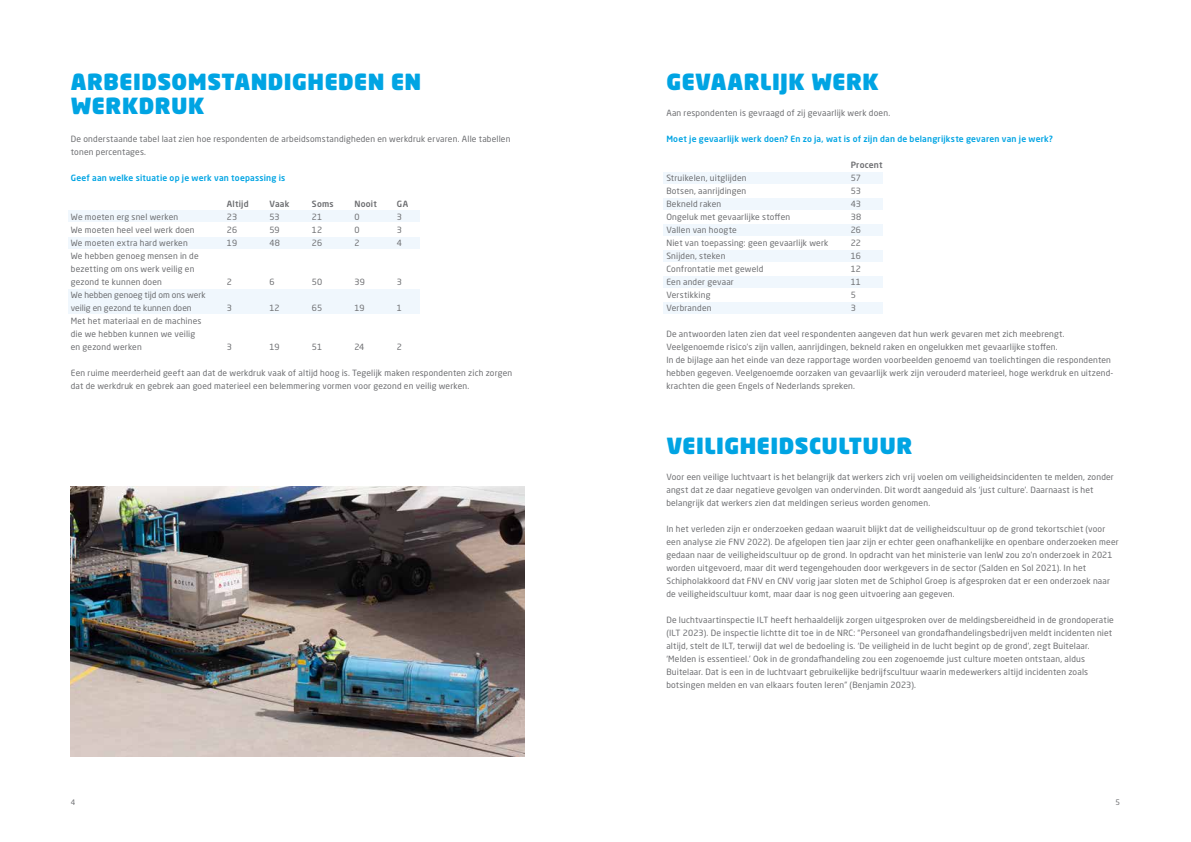
<style>
.page{position:relative;width:1191px;height:842px;background:#fff}
.page>*{position:absolute;margin:0;border:0;box-sizing:border-box;transform-origin:0 0}
.t1{font:900 22px/24px "Neo Sans Pro";letter-spacing:.02em;color:#00a4e3}
.t2{font:8.5px/13px "Neo Sans Pro";letter-spacing:.02em;color:#6d6e71}
.t3{font:500 8.5px "Neo Sans Pro";letter-spacing:.025em;color:#00a4e3}
.t4{font:8.5px/13px "Neo Sans Pro";color:#6d6e71}
.t5{font:500 8.5px "Neo Sans Pro";letter-spacing:.025em;color:#6d6e71}
.t6{font:7.5px "Neo Sans Pro";color:#6d6e71}
</style>
<div class="page">
<div style="left:68px;top:211px;width:352px;height:11px;background:#f0f7fd"></div>
<div style="left:663px;top:172px;width:219px;height:12px;background:#f0f7fd"></div>
<div style="left:663px;top:199px;width:219px;height:11px;background:#f0f7fd"></div>
<div style="left:663px;top:225px;width:219px;height:11px;background:#f0f7fd"></div>
<div style="left:663px;top:250px;width:219px;height:11px;background:#f0f7fd"></div>
<div style="left:663px;top:277px;width:219px;height:11px;background:#f0f7fd"></div>
<div style="left:663px;top:303px;width:219px;height:11px;background:#f0f7fd"></div>
<div style="left:68px;top:237px;width:352px;height:12px;background:#f0f7fd"></div>
<div style="left:68px;top:289px;width:352px;height:25px;background:#f0f7fd"></div>
<img style="left:71px;top:486px;width:453px;height:270px">
<h1 class="t1" style="left:71px;top:69px;width:352px">ARBEIDSOMSTANDIGHEDEN EN<br>WERKDRUK</h1>
<p class="t2" style="left:71px;top:132px;width:441px">De onderstaande tabel laat zien hoe respondenten de arbeidsomstandigheden en werkdruk ervaren. Alle tabellen tonen percentages.</p>
<p class="t3" style="left:71px;top:172px;width:216px">Geef aan welke situatie op je werk van toepassing is</p>
<p class="t5" style="left:227px;top:198px;width:23px">Altijd</p>
<p class="t5" style="left:269px;top:198px;width:21px">Vaak</p>
<p class="t5" style="left:312px;top:198px;width:23px">Soms</p>
<p class="t5" style="left:354px;top:198px;width:24px">Nooit</p>
<p class="t5" style="left:397px;top:198px;width:13px">GA</p>
<p class="t2" style="left:71px;top:210px;width:109px">We moeten erg snel werken</p>
<p class="t2" style="left:227px;top:210px;width:12px">23</p>
<p class="t2" style="left:269px;top:210px;width:12px">53</p>
<p class="t2" style="left:312px;top:210px;width:12px">21</p>
<p class="t2" style="left:354px;top:210px;width:7px">0</p>
<p class="t2" style="left:397px;top:210px;width:7px">3</p>
<p class="t2" style="left:71px;top:223px;width:125px">We moeten heel veel werk doen</p>
<p class="t2" style="left:227px;top:223px;width:12px">26</p>
<p class="t2" style="left:269px;top:223px;width:12px">59</p>
<p class="t2" style="left:312px;top:223px;width:12px">12</p>
<p class="t2" style="left:354px;top:223px;width:7px">0</p>
<p class="t2" style="left:397px;top:223px;width:7px">3</p>
<p class="t2" style="left:71px;top:236px;width:118px">We moeten extra hard werken</p>
<p class="t2" style="left:227px;top:236px;width:12px">19</p>
<p class="t2" style="left:269px;top:236px;width:12px">48</p>
<p class="t2" style="left:312px;top:236px;width:12px">26</p>
<p class="t2" style="left:354px;top:236px;width:7px">2</p>
<p class="t2" style="left:397px;top:236px;width:7px">4</p>
<p class="t2" style="left:71px;top:249px;width:129px">We hebben genoeg mensen in de bezetting om ons werk veilig en gezond te kunnen doen</p>
<p class="t2" style="left:227px;top:275px;width:7px">2</p>
<p class="t2" style="left:269px;top:275px;width:7px">6</p>
<p class="t2" style="left:312px;top:275px;width:12px">50</p>
<p class="t2" style="left:354px;top:275px;width:12px">39</p>
<p class="t2" style="left:397px;top:275px;width:7px">3</p>
<p class="t4" style="left:71px;top:288px;width:136px">We hebben genoeg tijd om ons werk veilig en gezond te kunnen doen</p>
<p class="t2" style="left:227px;top:301px;width:7px">3</p>
<p class="t2" style="left:269px;top:301px;width:12px">12</p>
<p class="t2" style="left:312px;top:301px;width:12px">65</p>
<p class="t2" style="left:354px;top:301px;width:12px">19</p>
<p class="t2" style="left:397px;top:301px;width:7px">1</p>
<p class="t2" style="left:71px;top:314px;width:132px">Met het materiaal en de machines die we hebben kunnen we veilig en gezond werken</p>
<p class="t2" style="left:227px;top:340px;width:7px">3</p>
<p class="t2" style="left:269px;top:340px;width:12px">19</p>
<p class="t2" style="left:312px;top:340px;width:12px">51</p>
<p class="t2" style="left:354px;top:340px;width:12px">24</p>
<p class="t2" style="left:397px;top:340px;width:7px">2</p>
<p class="t2" style="left:71px;top:366px;width:443px">Een ruime meerderheid geeft aan dat de werkdruk vaak of altijd hoog is. Tegelijk maken respondenten zich zorgen dat de werkdruk en gebrek aan goed materieel een belemmering vormen voor gezond en veilig werken.</p>
<h1 class="t1" style="left:666px;top:69px;width:214px">GEVAARLIJK WERK</h1>
<p class="t2" style="left:666px;top:106px;width:225px">Aan respondenten is gevraagd of zij gevaarlijk werk doen.</p>
<p class="t3" style="left:666px;top:133px;width:388px">Moet je gevaarlijk werk doen? En zo ja, wat is of zijn dan de belangrijkste gevaren van je werk?</p>
<p class="t5" style="left:850px;top:159px;width:33px">Procent</p>
<p class="t2" style="left:666px;top:171px;width:82px">Struikelen, uitglijden</p>
<p class="t2" style="left:850px;top:171px;width:12px">57</p>
<p class="t2" style="left:666px;top:184px;width:81px">Botsen, aanrijdingen</p>
<p class="t2" style="left:850px;top:184px;width:12px">53</p>
<p class="t2" style="left:666px;top:197px;width:56px">Bekneld raken</p>
<p class="t2" style="left:850px;top:197px;width:12px">43</p>
<p class="t2" style="left:666px;top:210px;width:125px">Ongeluk met gevaarlijke stoffen</p>
<p class="t2" style="left:850px;top:210px;width:12px">38</p>
<p class="t2" style="left:666px;top:223px;width:72px">Vallen van hoogte</p>
<p class="t2" style="left:850px;top:223px;width:12px">26</p>
<p class="t2" style="left:666px;top:236px;width:163px">Niet van toepassing: geen gevaarlijk werk</p>
<p class="t2" style="left:850px;top:236px;width:12px">22</p>
<p class="t2" style="left:666px;top:249px;width:61px">Snijden, steken</p>
<p class="t2" style="left:850px;top:249px;width:12px">16</p>
<p class="t2" style="left:666px;top:262px;width:98px">Confrontatie met geweld</p>
<p class="t2" style="left:850px;top:262px;width:12px">12</p>
<p class="t2" style="left:666px;top:275px;width:69px">Een ander gevaar</p>
<p class="t2" style="left:850px;top:275px;width:12px">11</p>
<p class="t2" style="left:666px;top:288px;width:46px">Verstikking</p>
<p class="t2" style="left:850px;top:288px;width:7px">5</p>
<p class="t2" style="left:666px;top:301px;width:47px">Verbranden</p>
<p class="t2" style="left:850px;top:301px;width:7px">3</p>
<p class="t2" style="left:666px;top:327px;width:448px">De antwoorden laten zien dat veel respondenten aangeven dat hun werk gevaren met zich meebrengt.<br>Veelgenoemde risico’s zijn vallen, aanrijdingen, bekneld raken en ongelukken met gevaarlijke stoffen.<br>In de bijlage aan het einde van deze rapportage worden voorbeelden genoemd van toelichtingen die respondenten hebben gegeven. Veelgenoemde oorzaken van gevaarlijk werk zijn verouderd materieel, hoge werkdruk en uitzend&shy;krachten die geen Engels of Nederlands spreken.</p>
<h1 class="t1" style="left:666px;top:433px;width:248px">VEILIGHEIDSCULTUUR</h1>
<p class="t2" style="left:666px;top:470px;width:449px">Voor een veilige luchtvaart is het belangrijk dat werkers zich vrij voelen om veiligheidsincidenten te melden, zonder angst dat ze daar negatieve gevolgen van ondervinden. Dit wordt aangeduid als ‘just culture’. Daarnaast is het belangrijk dat werkers zien dat meldingen serieus worden genomen.</p>
<p class="t2" style="left:666px;top:522px;width:454px">In het verleden zijn er onderzoeken gedaan waaruit blijkt dat de veiligheidscultuur op de grond tekortschiet (voor een analyse zie FNV 2022). De afgelopen tien jaar zijn er echter geen onafhankelijke en openbare onderzoeken meer gedaan naar de veiligheidscultuur op de grond. In opdracht van het ministerie van IenW zou zo’n onderzoek in 2021 worden uitgevoerd, maar dit werd tegengehouden door werkgevers in de sector (Salden en Sol 2021). In het Schipholakkoord dat FNV en CNV vorig jaar sloten met de Schiphol Groep is afgesproken dat er een onderzoek naar de veiligheidscultuur komt, maar daar is nog geen uitvoering aan gegeven.</p>
<p class="t2" style="left:666px;top:613px;width:449px">De luchtvaartinspectie ILT heeft herhaaldelijk zorgen uitgesproken over de meldingsbereidheid in de grondoperatie (ILT 2023). De inspectie lichtte dit toe in de NRC: “Personeel van grondafhandelingsbedrijven meldt incidenten niet altijd, stelt de ILT, terwijl dat wel de bedoeling is. ‘De veiligheid in de lucht begint op de grond’, zegt Buitelaar. ‘Melden is essentieel.’ Ook in de grondafhandeling zou een zogenoemde just culture moeten ontstaan, aldus Buitelaar. Dat is een in de luchtvaart gebruikelijke bedrijfscultuur waarin medewerkers altijd incidenten zoals botsingen melden en van elkaars fouten leren” (Benjamin 2023).</p>
<p class="t6" style="left:71px;top:797px;width:6px">4</p>
<p class="t6" style="left:1115px;top:797px;width:6px">5</p>
</div>
